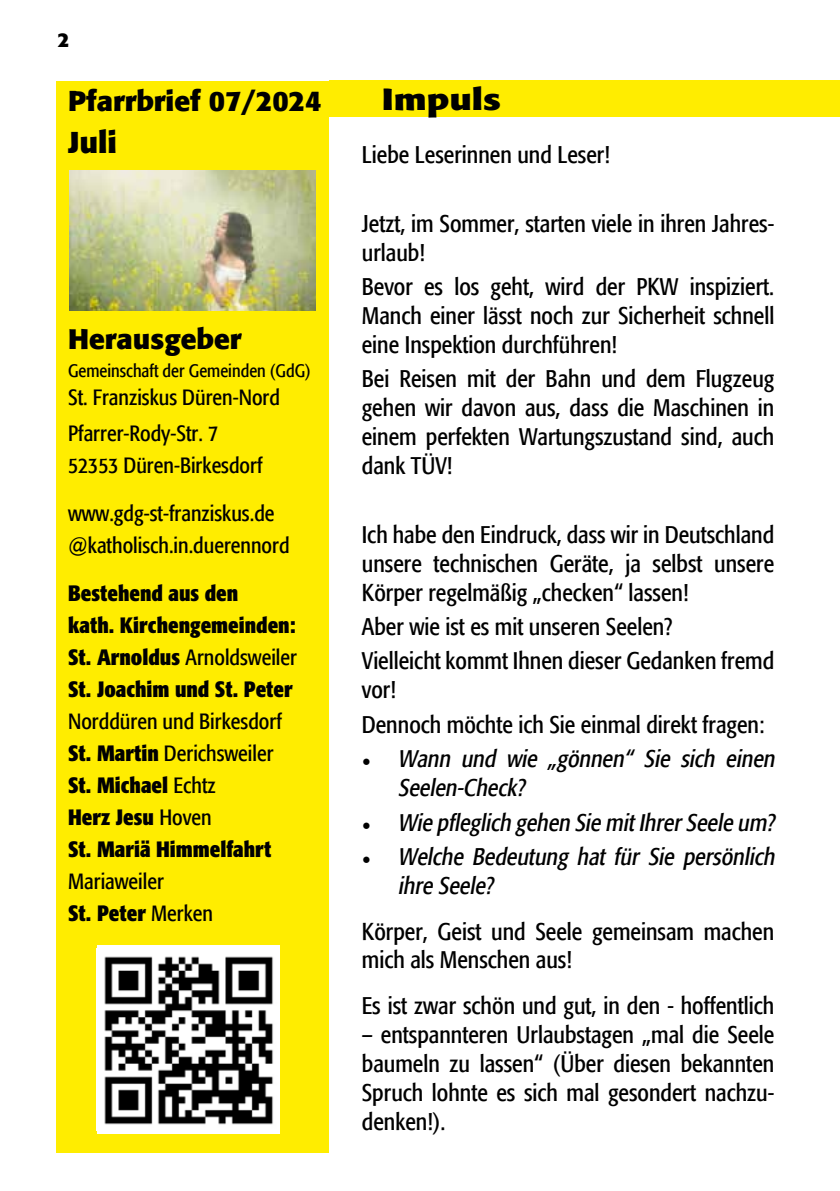
<style>
.page{position:relative;width:840px;height:1191px;background:#fff}
.page>*{position:absolute;margin:0;border:0;box-sizing:border-box;transform-origin:0 0}
.t1{font:700 30px "Formata";color:#000}
.t2{font:700 29.8px "Formata";color:#000;scale:1.2 1}
.t3{font:700 28px "Formata";color:#000}
.t4{font:24px/28.8px "Formata Condensed BQ";color:#000}
.t5{font:italic 24px/28.8px "Formata Condensed BQ";color:#000}
.t6{font:22px/35.6px "Formata Condensed BQ";color:#000}
.t7{font:700 condensed 22px/32px "Formata";color:#000}
.t8{font:700 20px "Formata";color:#000}
.t9{font:18px "Formata Condensed BQ";color:#000}
.s1{font-family:"Formata";font-weight:700;font-stretch:condensed}
.s2{font-family:"Formata Condensed BQ";font-weight:400;font-stretch:normal}
.s3{font-family:"Minion Pro";font-style:normal}
</style>
<div class="page">
<div style="left:57px;top:81px;width:272px;height:1071px;background:#ffed00"></div>
<div style="left:97px;top:945px;width:182px;height:188px;background:#fff"></div>
<img style="left:104px;top:956px;width:169px;height:169px">
<img style="left:69px;top:171px;width:246px;height:140px">
<div style="left:329px;top:81px;width:510px;height:36px;background:#ffed00"></div>
<p class="t8" style="left:58px;top:28px;width:13px">2</p>
<p class="t3" style="left:68px;top:84px;width:255px">Pfarrbrief 07/2024</p>
<p class="t1" style="left:68px;top:124px;width:50px">Juli</p>
<p class="t3" style="left:68px;top:322px;width:175px">Herausgeber</p>
<p class="t9" style="left:68px;top:360px;width:244px">Gemeinschaft der Gemeinden (GdG)</p>
<p class="t6" style="left:68px;top:380px;width:213px">St. Franziskus Düren-Nord<br>Pfarrer-Rody-Str. 7</p>
<p class="t6" style="left:68px;top:441px;width:208px;line-height:48px">52353 Düren-Birkesdorf www.gdg-st-franziskus.de</p>
<p class="t6" style="left:68px;top:527px;width:223px">@katholisch.in.duerennord</p>
<p class="t7" style="left:68px;top:577px;width:229px">Bestehend aus den<br>kath. Kirchengemeinden:</p>
<p class="t6" style="left:68px;top:639px;width:230px"><span class="s1">St. Arnoldus</span> Arnoldsweiler</p>
<p class="t7" style="left:68px;top:673px;width:226px">St. Joachim und St. Peter</p>
<p class="t6" style="left:68px;top:705px;width:215px;line-height:32px">Norddüren und Birkesdorf<br><span class="s1">St. Martin</span> Derichsweiler</p>
<p class="t7" style="left:68px;top:769px;width:205px">St. Michael <span class="s2">Echtz<br></span>Herz Jesu <span class="s2">Hoven<br></span>St. Mariä Himmelfahrt</p>
<p class="t6" style="left:68px;top:864px;width:97px">Mariaweiler</p>
<p class="t7" style="left:68px;top:897px;width:146px">St. Peter <span class="s2">Merken</span></p>
<p class="t2" style="left:381px;top:80px;width:101px">Impuls</p>
<p class="t4" style="left:361px;top:141px;width:249px">Liebe Leserinnen und Leser!</p>
<p class="t4" style="left:361px;top:209px;width:414px">Jetzt, im Sommer, starten viele in ihren Jahres&shy;urlaub!</p>
<p class="t4" style="left:361px;top:273px;width:414px;text-align:justify">Bevor es los geht, wird der PKW inspiziert.<br>Manch einer lässt noch zur Sicherheit schnell eine Inspektion durchführen!</p>
<p class="t4" style="left:361px;top:365px;width:414px;text-align:justify">Bei Reisen mit der Bahn und dem Flugzeug gehen wir davon aus, dass die Maschinen in einem perfekten Wartungszustand sind, auch dank TÜV!</p>
<p class="t4" style="left:361px;top:520px;width:414px;text-align:justify">Ich habe den Eindruck, dass wir in Deutschland unsere technischen Geräte, ja selbst unsere Körper regelmäßig „checken“ lassen!</p>
<p class="t4" style="left:361px;top:609px;width:414px;line-height:34.4px">Aber wie ist es mit unseren Seelen?<br>Vielleicht kommt Ihnen dieser Gedanken fremd</p>
<p class="t4" style="left:361px;top:673px;width:404px;line-height:34.4px">vor!<br>Dennoch möchte ich Sie einmal direkt fragen:</p>
<p class="t5" style="left:397px;top:744px;width:383px;text-indent:-36px"><span class="s3">•</span> Wann und wie „gönnen“ Sie sich einen<br>Seelen-Check?</p>
<p class="t5" style="left:361px;top:808px;width:419px"><span class="s3">•</span> Wie pfleglich gehen Sie mitIhrerSeele um?</p>
<p class="t5" style="left:397px;top:842px;width:383px;text-indent:-36px"><span class="s3">•</span> Welche Bedeutung hat für Sie persönlich ihre Seele?</p>
<p class="t4" style="left:361px;top:917px;width:414px">Körper, Geist und Seele gemeinsam machen mich als Menschen aus!</p>
<p class="t4" style="left:361px;top:991px;width:414px">Es ist zwar schön und gut, in den - hoffentlich</p>
<p class="t4" style="left:361px;top:1020px;width:414px;text-align:justify">– entspannteren Urlaubstagen „mal die Seele baumeln zu lassen“ (Über diesen bekannten Spruch lohnte es sich mal gesondert nachzu&shy;denken!).</p>
</div>
